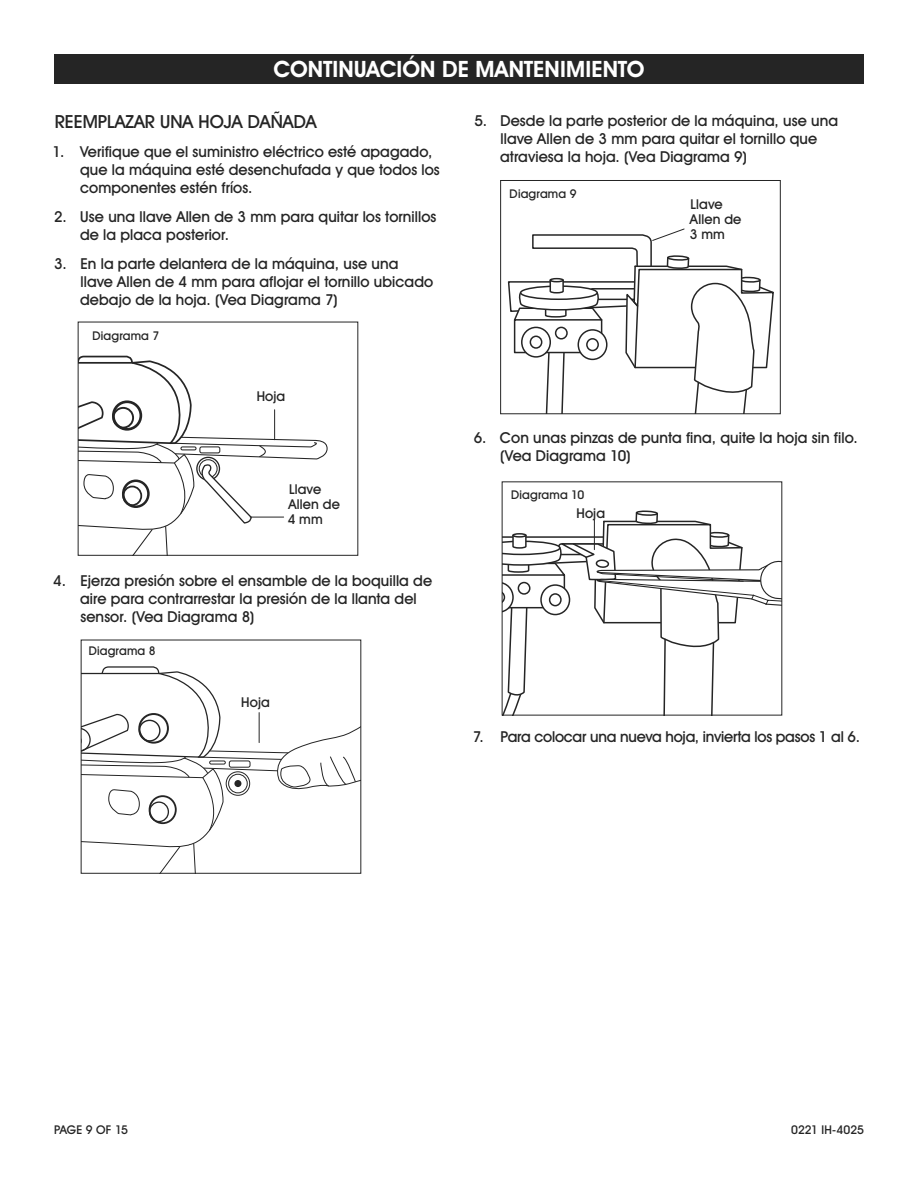
<style>
.page{position:relative;width:918px;height:1188px;background:#fff}
.page>*{position:absolute;margin:0;border:0;box-sizing:border-box;transform-origin:0 0}
.t1{font:700 22.5px "Uline Two Knine";letter-spacing:.005em;color:#fff}
.t2{font:18px "Uline Two Knine";color:#252525}
.t3{font:15px/18px "Uline Two Knine";letter-spacing:.005em;color:#252525}
.t4{font:15px "Uline Two Knine";letter-spacing:-.015em;color:#252525}
.t5{font:13.5px/15px "Uline Two Knine";letter-spacing:.01em;color:#252525}
.t6{font:12px "Uline Two Knine";letter-spacing:.015em;color:#252525}
</style>
<div class="page">
<div style="left:54px;top:54px;width:810px;height:30px;background:#252525"></div>
<svg style="left:83px;top:666px;width:276px;height:206px"></svg>
<div style="left:81px;top:640px;width:280px;height:234px;border:1px solid #252525"></div>
<div style="left:500px;top:180px;width:281px;height:234px;border:1px solid #252525"></div>
<svg style="left:504px;top:510px;width:276px;height:204px"></svg>
<svg style="left:507px;top:228px;width:268px;height:186px"></svg>
<svg style="left:80px;top:355px;width:248px;height:199px"></svg>
<div style="left:78px;top:322px;width:280px;height:234px;border:1px solid #252525"></div>
<hr style="left:250px;top:517px;width:34px;height:1px;background:#252525">
<hr style="left:274px;top:410px;width:1px;height:30px;background:#252525">
<hr style="left:594px;top:520px;width:1px;height:30px;background:#252525">
<hr style="left:259px;top:713px;width:1px;height:30px;background:#252525">
<h1 class="t1" style="left:273px;top:56px;width:373px">CONTINUACIÓN DE MANTENIMIENTO</h1>
<p class="t2" style="left:55px;top:111px;width:264px">REEMPLAZAR UNA HOJA DAÑADA</p>
<p class="t3" style="left:80px;top:143px;width:361px;text-indent:-27px">1. Verifique que el suministro eléctrico esté apagado, que la máquina esté desenchufada y que todos los componentes estén fríos.</p>
<p class="t3" style="left:80px;top:207px;width:358px;text-indent:-26px">2. Use una llave Allen de 3 mm para quitar los tornillos de la placa posterior.</p>
<p class="t3" style="left:80px;top:254px;width:355px;text-indent:-26px">3. En la parte delantera de la máquina, use una llave Allen de 4 mm para aflojar el tornillo ubicado debajo de la hoja. (Vea Diagrama 7)</p>
<p class="t6" style="left:92px;top:328px;width:68px">Diagrama 7</p>
<p class="t5" style="left:257px;top:389px;width:30px">Hoja</p>
<p class="t5" style="left:288px;top:481px;width:54px">Llave<br>Allen de<br>4 mm</p>
<p class="t3" style="left:80px;top:571px;width:354px;text-indent:-27px">4. Ejerza presión sobre el ensamble de la boquilla de aire para contrarrestar la presión de la llanta del sensor. (Vea Diagrama 8)</p>
<p class="t6" style="left:89px;top:643px;width:68px">Diagrama 8</p>
<p class="t5" style="left:241px;top:694px;width:30px">Hoja</p>
<p class="t3" style="left:500px;top:112px;width:340px;text-indent:-26px">5. Desde la parte posterior de la máquina, use una llave Allen de 3 mm para quitar el tornillo que atraviesa la hoja. (Vea Diagrama 9)</p>
<p class="t6" style="left:510px;top:186px;width:68px">Diagrama 9</p>
<p class="t5" style="left:690px;top:197px;width:53px">Llave<br>Allen de<br>3 mm</p>
<p class="t3" style="left:500px;top:428px;width:359px;text-indent:-26px">6. Con unas pinzas de punta fina, quite la hoja sin filo. (Vea Diagrama 10)</p>
<p class="t6" style="left:511px;top:487px;width:75px">Diagrama 10</p>
<p class="t5" style="left:576px;top:506px;width:30px">Hoja</p>
<p class="t4" style="left:473px;top:727px;width:389px">7. Para colocar una nueva hoja, invierta los pasos 1 al 6.</p>
<p class="t6" style="left:54px;top:1122px;width:76px">PAGE 9 OF 15</p>
<p class="t6" style="left:791px;top:1122px;width:74px">0221 IH-4025</p>
</div>
